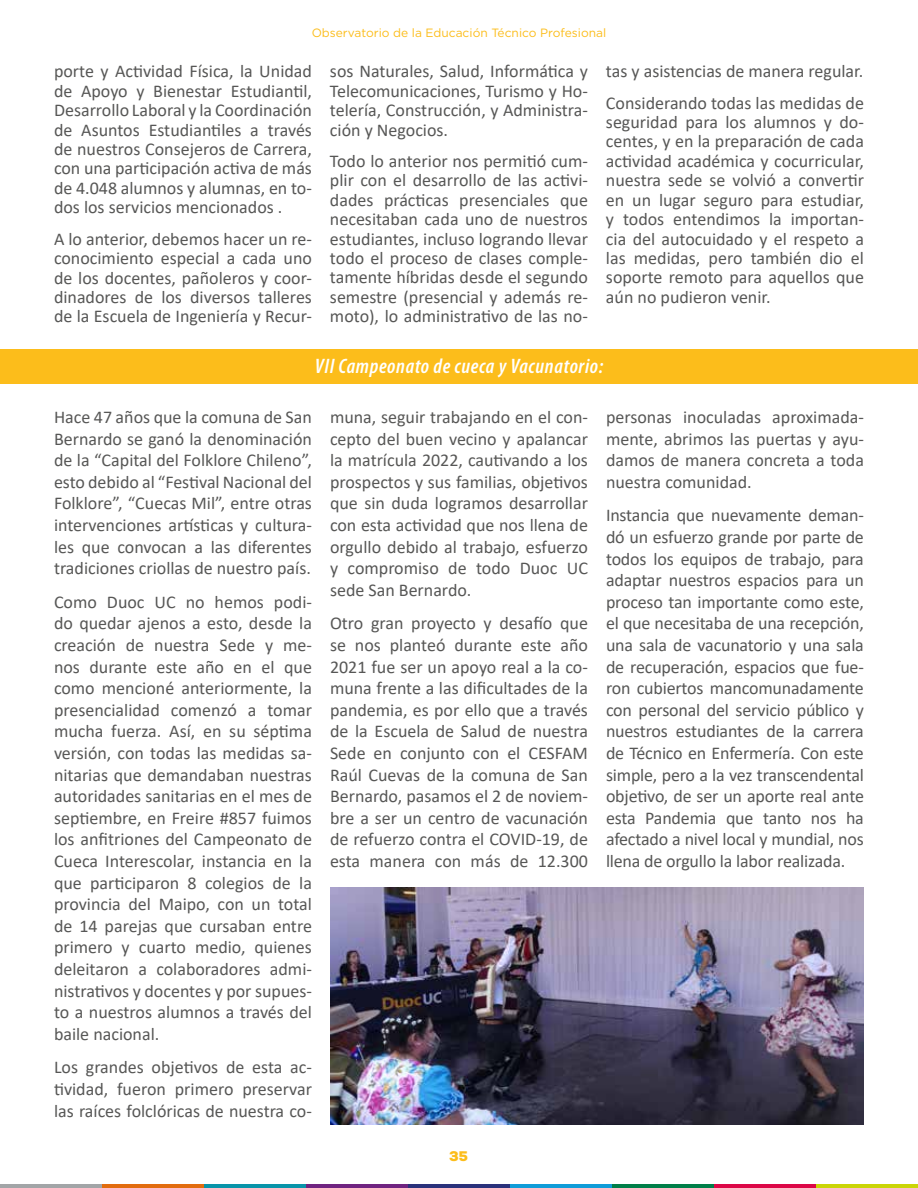
<style>
.page{position:relative;width:918px;height:1188px;background:#fff}
.page>*{position:absolute;margin:0;border:0;box-sizing:border-box;transform-origin:0 0}
.t1{font:italic 600 condensed 21px "Myriad Pro";letter-spacing:.03em;color:#fff}
.t2{font:18px/21.6px "Calibri";color:#575756;text-align:justify}
.t3{font:900 13.5px "Nexa Rust Sans";color:#fcbd1b}
.t4{font:12px "Gotham";color:#fcbd1b}
</style>
<div class="page">
<hr style="left:0;top:1185px;width:102px;height:3px;background:#a2a5a7">
<hr style="left:102px;top:1185px;width:102px;height:3px;background:#e26c0e">
<hr style="left:204px;top:1185px;width:102px;height:3px;background:#0894a9">
<hr style="left:306px;top:1185px;width:102px;height:3px;background:#6f2380">
<hr style="left:408px;top:1185px;width:102px;height:3px;background:#2a317b">
<hr style="left:510px;top:1185px;width:102px;height:3px;background:#0f9cd8">
<hr style="left:612px;top:1185px;width:102px;height:3px;background:#007e48">
<hr style="left:714px;top:1185px;width:102px;height:3px;background:#dc0647">
<hr style="left:816px;top:1185px;width:102px;height:3px;background:#cad506">
<div style="left:0;top:349px;width:918px;height:35px;background:#fcbd1b"></div>
<img style="left:330px;top:888px;width:534px;height:236px">
<p class="t4" style="left:312px;top:25px;width:296px">Observatorio de la Educación Técnico Profesional</p>
<p class="t2" style="left:54px;top:61px;width:260px;line-height:19.4px">porte y Actividad Física, la Unidad de Apoyo y Bienestar Estudiantil, Desarrollo Laboral y la Coordinación de Asuntos Estudiantiles a través de nuestros Consejeros de Carrera, con una participación activa de más de 4.048 alumnos y alumnas, en to&shy;dos los servicios mencionados .</p>
<p class="t2" style="left:54px;top:229px;width:260px;line-height:19.4px">A lo anterior, debemos hacer un re&shy;conocimiento especial a cada uno de los docentes, pañoleros y coor&shy;dinadores de los diversos talleres de la Escuela de Ingeniería y Recur-</p>
<p class="t2" style="left:330px;top:61px;width:260px;line-height:19.4px">sos Naturales, Salud, Informática y Telecomunicaciones, Turismo y Ho&shy;telería, Construcción, y Administra&shy;ción y Negocios.</p>
<p class="t2" style="left:330px;top:151px;width:260px;line-height:19.4px">Todo lo anterior nos permitió cum&shy;plir con el desarrollo de las activi&shy;dades prácticas presenciales que necesitaban cada uno de nuestros estudiantes, incluso logrando llevar todo el proceso de clases comple&shy;tamente híbridas desde el segundo semestre (presencial y además re&shy;moto), lo administrativo de las no-</p>
<p class="t2" style="left:606px;top:55px;width:259px;line-height:31.5px">tas y asistencias de manera regular.<br>Considerando todas las medidas de</p>
<p class="t2" style="left:606px;top:112px;width:260px;line-height:19.4px">seguridad para los alumnos y do&shy;centes, y en la preparación de cada actividad académica y cocurricular, nuestra sede se volvió a convertir en un lugar seguro para estudiar, y todos entendimos la importan&shy;cia del autocuidado y el respeto a las medidas, pero también dio el soporte remoto para aquellos que aún no pudieron venir.</p>
<p class="t1" style="left:315px;top:353px;width:290px">VII Campeonato de cueca y Vacunatorio:</p>
<p class="t2" style="left:54px;top:406px;width:260px">Hace 47 años que la comuna de San Bernardo se ganó la denominación de la “Capital del Folklore Chileno”, esto debido al “Festival Nacional del Folklore”, “Cuecas Mil”, entre otras intervenciones artísticas y cultura&shy;les que convocan a las diferentes tradiciones criollas de nuestro país.</p>
<p class="t2" style="left:54px;top:591px;width:260px">Como Duoc UC no hemos podi&shy;do quedar ajenos a esto, desde la creación de nuestra Sede y me&shy;nos durante este año en el que como mencioné anteriormente, la presencialidad comenzó a tomar mucha fuerza. Así, en su séptima versión, con todas las medidas sa&shy;nitarias que demandaban nuestras autoridades sanitarias en el mes de septiembre, en Freire #857 fuimos los anfitriones del Campeonato de Cueca Interescolar, instancia en la que participaron 8 colegios de la provincia del Maipo, con un total de 14 parejas que cursaban entre primero y cuarto medio, quienes deleitaron a colaboradores admi&shy;nistrativos y docentes y por supues&shy;to a nuestros alumnos a través del baile nacional.</p>
<p class="t2" style="left:54px;top:1056px;width:259px">Los grandes objetivos de esta ac&shy;tividad, fueron primero preservar las raíces folclóricas de nuestra co-</p>
<p class="t2" style="left:330px;top:406px;width:260px">muna, seguir trabajando en el con&shy;cepto del buen vecino y apalancar la matrícula 2022, cautivando a los prospectos y sus familias, objetivos que sin duda logramos desarrollar con esta actividad que nos llena de orgullo debido al trabajo, esfuerzo y compromiso de todo Duoc UC sede San Bernardo.</p>
<p class="t2" style="left:330px;top:612px;width:260px">Otro gran proyecto y desafío que se nos planteó durante este año 2021 fue ser un apoyo real a la co&shy;muna frente a las dificultades de la pandemia, es por ello que a través de la Escuela de Salud de nuestra Sede en conjunto con el CESFAM Raúl Cuevas de la comuna de San Bernardo, pasamos el 2 de noviem&shy;bre a ser un centro de vacunación de refuerzo contra el COVID-19, de esta manera con más de 12.300</p>
<p class="t2" style="left:606px;top:406px;width:259px">personas inoculadas aproximada&shy;mente, abrimos las puertas y ayu&shy;damos de manera concreta a toda nuestra comunidad.</p>
<p class="t2" style="left:606px;top:504px;width:259px">Instancia que nuevamente deman&shy;dó un esfuerzo grande por parte de todos los equipos de trabajo, para adaptar nuestros espacios para un proceso tan importante como este, el que necesitaba de una recepción, una sala de vacunatorio y una sala de recuperación, espacios que fue&shy;ron cubiertos mancomunadamente con personal del servicio público y nuestros estudiantes de la carrera de Técnico en Enfermería. Con este simple, pero a la vez transcendental objetivo, de ser un aporte real ante esta Pandemia que tanto nos ha afectado a nivel local y mundial, nos llena de orgullo la labor realizada.</p>
<p class="t3" style="left:450px;top:1147px;width:20px">35</p>
</div>
